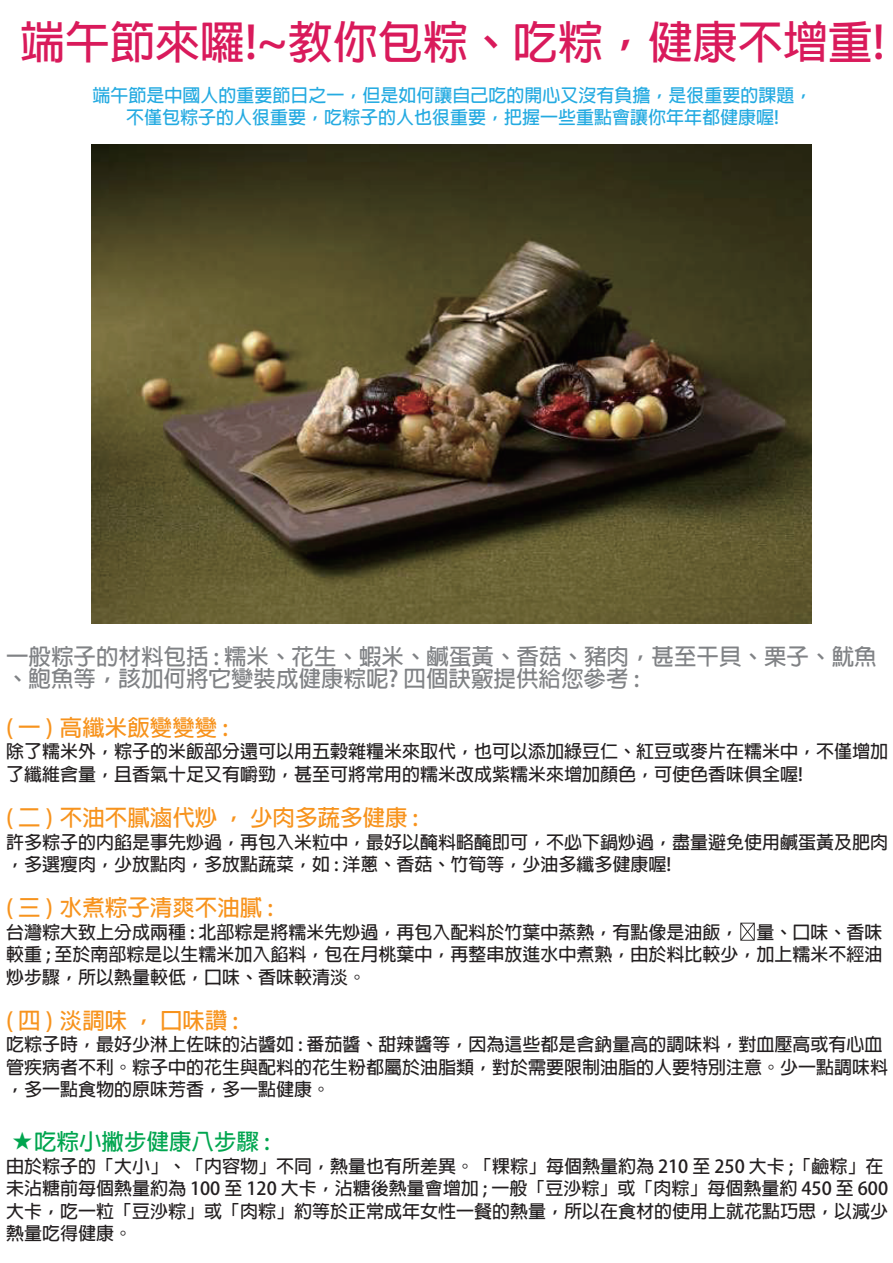
<style>
.page{position:relative;width:893px;height:1263px;background:#fff}
.page>*{position:absolute;margin:0;border:0;box-sizing:border-box;transform-origin:0 0}
.t1{font:700 45px "Adobe Fan Heiti Std";color:#d91a5b}
.t2{font:700 22.5px/22.5px "Adobe Fan Heiti Std";color:#808285}
.t3{font:700 22.5px "Adobe Fan Heiti Std";color:#f7931d}
.t4{font:700 22.5px "Adobe Fan Heiti Std";color:#00a54f}
.t5{font:700 18px/22.5px "Adobe Fan Heiti Std";color:#231f20}
.t6{font:700 18px/21.6px "Adobe Fan Heiti Std";color:#24aae1;text-align:center}
.s1{font-family:"Adobe Ming Std";font-weight:300}
</style>
<div class="page">
<svg style="left:740px;top:923px;width:15px;height:18px"></svg>
<img style="left:91px;top:145px;width:720px;height:479px">
<h1 class="t1" style="left:20px;top:16px;width:866px">端午節來囉!~教你包粽、吃粽，健康不增重!</h1>
<p class="t6" style="left:92px;top:85px;width:721px">端午節是中國人的重要節日之一，但是如何讓自己吃的開心又沒有負擔，是很重要的課題，不僅包粽子的人很重要，吃粽子的人也很重要，把握一些重點會讓你年年都健康喔!</p>
<p class="t2" style="left:6px;top:646px;width:872px">一般粽子的材料包括 : 糯米、花生、蝦米、鹹蛋黃、香菇、豬肉，甚至干貝、栗子、魷魚、鮑魚等，該加何將它變裝成健康粽呢? 四個訣竅提供給您參考 :</p>
<p class="t3" style="left:6px;top:714px;width:224px">( 一 ) 高纖米飯變變變 :</p>
<p class="t5" style="left:6px;top:741px;width:883px">除了糯米外，粽子的米飯部分還可以用五穀雜糧米來取代，也可以添加綠豆仁、紅豆或麥片在糯米中，不僅增加了纖維含量，且香氣十足又有嚼勁，甚至可將常用的糯米改成紫糯米來增加顏色，可使色香味俱全喔!</p>
<p class="t3" style="left:6px;top:804px;width:414px">( 二 ) 不油不膩滷代炒 ， 少肉多蔬多健康 :</p>
<p class="t5" style="left:6px;top:831px;width:883px">許多粽子的內餡是事先炒過，再包入米粒中，最好以醃料略醃即可，不必下鍋炒過，盡量避免使用鹹蛋黃及肥肉，多選瘦肉，少放點肉，多放點蔬菜，如 : 洋蔥、香菇、竹筍等，少油多纖多健康喔!</p>
<p class="t3" style="left:6px;top:894px;width:269px">( 三 ) 水煮粽子清爽不油膩 :</p>
<p class="t5" style="left:6px;top:921px;width:878px;text-align:justify">台灣粽大致上分成兩種 : 北部粽是將糯米先炒過，再包入配料於竹葉中蒸熱，有點像是油飯， 量、口味、香味較重 ; 至於南部粽是以生糯米加入餡料，包在月桃葉中，再整串放進水中煮熟，由於料比較少，加上糯米不經油炒步驟，所以熱量較低，口味、香味較清淡。</p>
<p class="t3" style="left:6px;top:1007px;width:234px">( 四 ) 淡調味 ， 口味讚 :</p>
<p class="t5" style="left:6px;top:1033px;width:883px">吃粽子時，最好少淋上佐味的沾醬如 : 番茄醬、甜辣醬等，因為這些都是含鈉量高的調味料，對血壓高或有心血管疾病者不利。粽子中的花生與配料的花生粉都屬於油脂類，對於需要限制油脂的人要特別注意。少一點調味料，多一點食物的原味芳香，多一點健康。</p>
<p class="t4" style="left:12px;top:1128px;width:260px"><span class="s1">★</span>吃粽小撇步健康八步驟 :</p>
<p class="t5" style="left:6px;top:1155px;width:884px">由於粽子的「大小」、「內容物」不同，熱量也有所差異。「粿粽」每個熱量約為 210 至 250 大卡 ;「鹼粽」在未沾糖前每個熱量約為 100 至 120 大卡，沾糖後熱量會增加 ; 一般「豆沙粽」或「肉粽」每個熱量約 450 至 600大卡，吃一粒「豆沙粽」或「肉粽」約等於正常成年女性一餐的熱量，所以在食材的使用上就花點巧思，以減少熱量吃得健康。</p>
</div>
